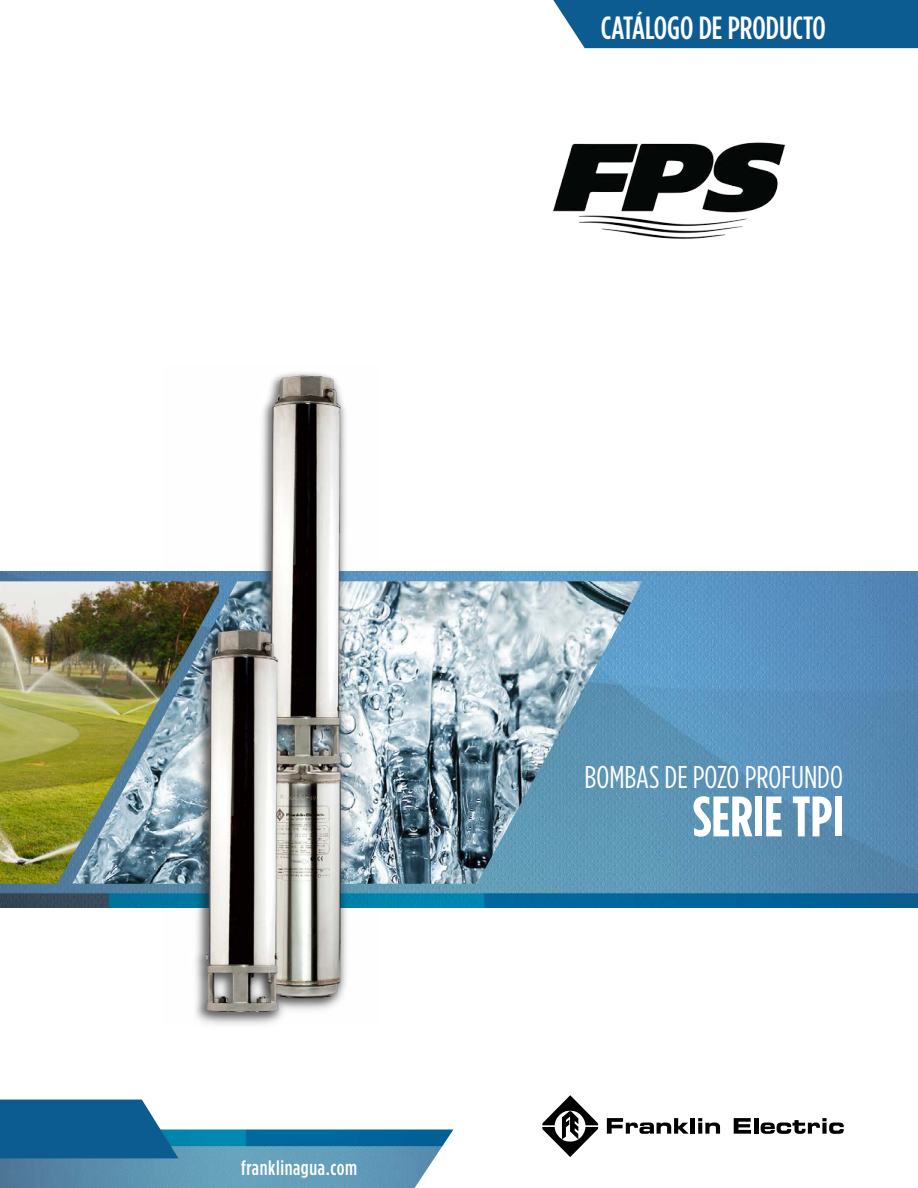
<style>
.page{position:relative;width:918px;height:1188px;background:#fff}
.page>*{position:absolute;margin:0;border:0;box-sizing:border-box;transform-origin:0 0}
.t1{font:700 57px "Gotham Condensed";color:#fff}
.t2{font:500 32.1px "Gotham Condensed";color:#fff}
.t3{font:31.5px "Gotham Condensed";color:#fff}
.t4{font:500 20.7px "Gotham Condensed";letter-spacing:.03em;color:#fff}
</style>
<div class="page">
<img style="left:0;top:1130px;width:453px;height:58px">
<img style="left:0;top:572px;width:918px;height:336px">
<img style="left:378px;top:581px;width:265px;height:303px">
<svg style="left:0;top:1100px;width:178px;height:58px;background:#1e699a"></svg>
<svg style="left:607px;top:1118px;width:82px;height:16px"></svg>
<hr style="left:691px;top:1118px;width:4px;height:16px;background:#000">
<svg style="left:698px;top:1118px;width:22px;height:16px"></svg>
<svg style="left:734px;top:1118px;width:17px;height:16px"></svg>
<hr style="left:754px;top:1118px;width:4px;height:16px;background:#000">
<svg style="left:761px;top:1118px;width:83px;height:16px"></svg>
<svg style="left:542px;top:1095px;width:56px;height:62px"></svg>
<img style="left:0;top:581px;width:162px;height:303px">
<img style="left:162px;top:372px;width:216px;height:653px">
<div style="left:553px;top:0;width:365px;height:48px;background:#0c5c92"></div>
<img style="left:553px;top:142px;width:233px;height:97px">
<p class="t2" style="left:601px;top:9px;width:227px">CATÁLOGO DE PRODUCTO</p>
<p class="t4" style="left:241px;top:1156px;width:118px">franklinagua.com</p>
<p class="t3" style="left:585px;top:759px;width:260px">BOMBAS DE POZO PROFUNDO</p>
<h1 class="t1" style="left:693px;top:783px;width:152px">SERIE TPI</h1>
</div>
